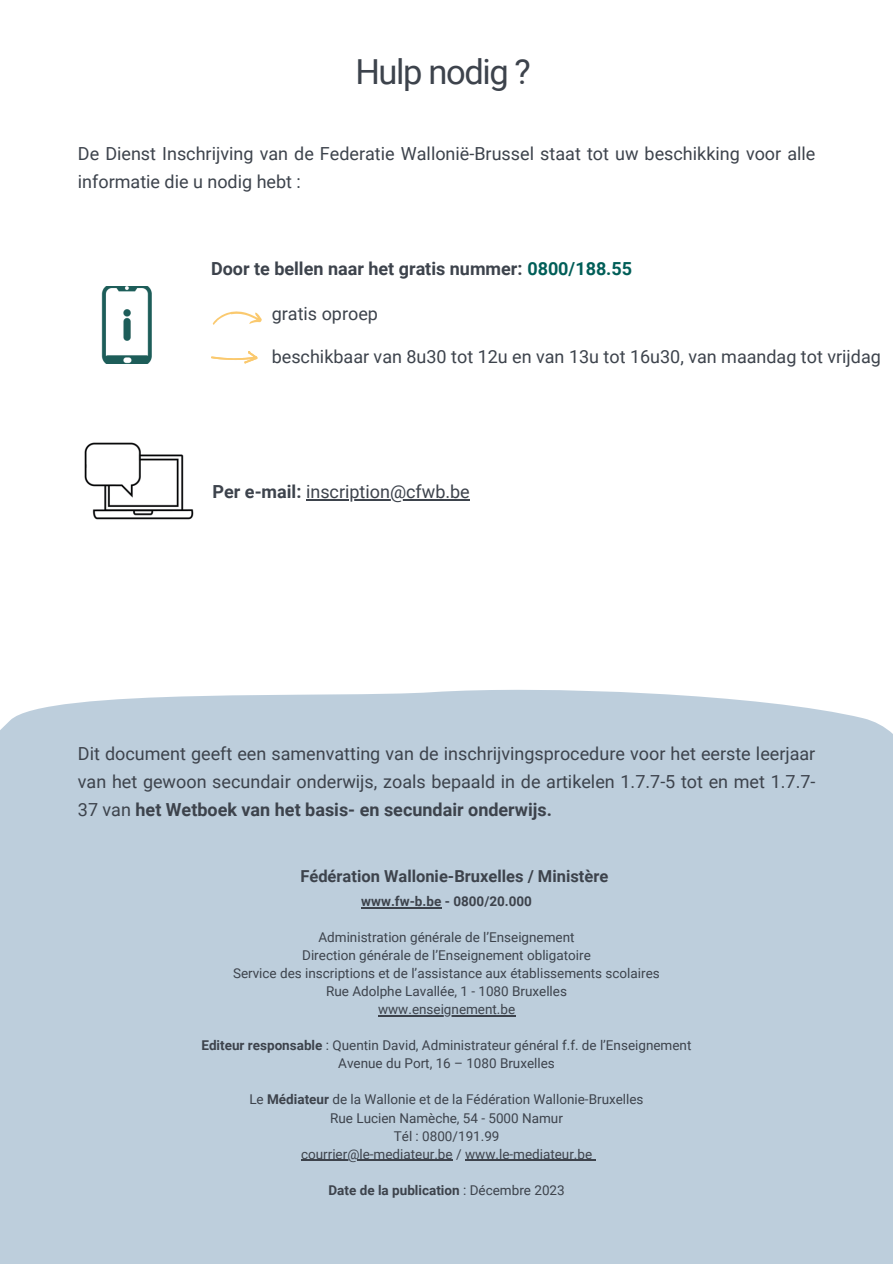
<style>
.page{position:relative;width:893px;height:1264px;background:#fff}
.page>*{position:absolute;margin:0;border:0;box-sizing:border-box;transform-origin:0 0}
.t1{font:34.5px "Roboto";letter-spacing:-.04em;color:#3d434c}
.t2{font:18px/28.2px "Roboto";color:#3d434c}
.t3{font:700 18px "Roboto";color:#3d434c}
.t4{font:700 16.5px "Roboto";color:#3d434c}
.t5{font:13.5px "Roboto";color:#3d434c}
.t6{font:700 13.5px "Roboto";color:#3d434c}
.s1{color:#005e58}
.s2{font-weight:700}
.s3{font-weight:400}
</style>
<div class="page">
<img style="left:101px;top:286px;width:51px;height:78px">
<svg style="left:213px;top:311px;width:49px;height:13px"></svg>
<svg style="left:211px;top:351px;width:46px;height:12px"></svg>
<img style="left:84px;top:442px;width:110px;height:78px">
<hr style="left:306px;top:499px;width:164px;height:1px;background:#3d434c">
<div style="left:0;top:689px;width:892px;height:574px;background:#bdcedc"></div>
<hr style="left:361px;top:907px;width:80px;height:1px;background:#3d434c">
<hr style="left:378px;top:1015px;width:137px;height:1px;background:#3d434c">
<hr style="left:301px;top:1159px;width:152px;height:1px;background:#3d434c">
<hr style="left:465px;top:1159px;width:127px;height:1px;background:#3d434c">
<p class="t1" style="left:355px;top:52px;width:177px">Hulp nodig ?</p>
<p class="t2" style="left:78px;top:139px;width:739px">De Dienst Inschrijving van de Federatie Wallonië-Brussel staat tot uw beschikking voor alle informatie die u nodig hebt :</p>
<p class="t3" style="left:211px;top:258px;width:422px">Door te bellen naar het gratis nummer: <span class="s1">0800/188.55</span></p>
<p class="t2" style="left:272px;top:300px;width:108px">gratis oproep</p>
<p class="t2" style="left:272px;top:342px;width:610px">beschikbaar van 8u30 tot 12u en van 13u tot 16u30, van maandag tot vrijdag</p>
<p class="t2" style="left:212px;top:478px;width:259px"><span class="s2">Per e-mail:</span> inscription@cfwb.be</p>
<p class="t2" style="left:78px;top:739px;width:739px;text-align:justify">Dit document geeft een samenvatting van de inschrijvingsprocedure voor het eerste leerjaar van het gewoon secundair onderwijs, zoals bepaald in de artikelen 1.7.7-5 tot en met 1.7.7- 37 van <span class="s2">het Wetboek van het basis- en secundair onderwijs.</span></p>
<p class="t4" style="left:300px;top:866px;width:309px">Fédération Wallonie-Bruxelles / Ministère</p>
<p class="t6" style="left:361px;top:893px;width:172px">www.fw-b.be - 0800/20.000</p>
<p class="t5" style="left:318px;top:929px;width:257px">Administration générale de l’Enseignement</p>
<p class="t5" style="left:302px;top:947px;width:290px">Direction générale de l’Enseignement obligatoire</p>
<p class="t5" style="left:233px;top:965px;width:428px">Service des inscriptions et de l’assistance aux établissements scolaires</p>
<p class="t5" style="left:326px;top:983px;width:242px">Rue Adolphe Lavallée, 1 - 1080 Bruxelles</p>
<p class="t5" style="left:378px;top:1001px;width:139px">www.enseignement.be</p>
<p class="t5" style="left:201px;top:1037px;width:491px"><span class="s2">Editeur responsable</span> : Quentin David, Administrateur général f.f. de l’Enseignement</p>
<p class="t5" style="left:338px;top:1055px;width:218px">Avenue du Port, 16 – 1080 Bruxelles</p>
<p class="t5" style="left:249px;top:1091px;width:395px">Le <span class="s2">Médiateur</span> de la Wallonie et de la Fédération Wallonie-Bruxelles</p>
<p class="t5" style="left:330px;top:1109px;width:234px">Rue Lucien Namèche, 54 - 5000 Namur</p>
<p class="t5" style="left:394px;top:1127px;width:107px">Tél : 0800/191.99</p>
<p class="t5" style="left:301px;top:1145px;width:293px">courrier@le-mediateur.be / www.le-mediateur.be</p>
<p class="t6" style="left:328px;top:1181px;width:238px">Date de la publication <span class="s3">: Décembre 2023</span></p>
</div>
